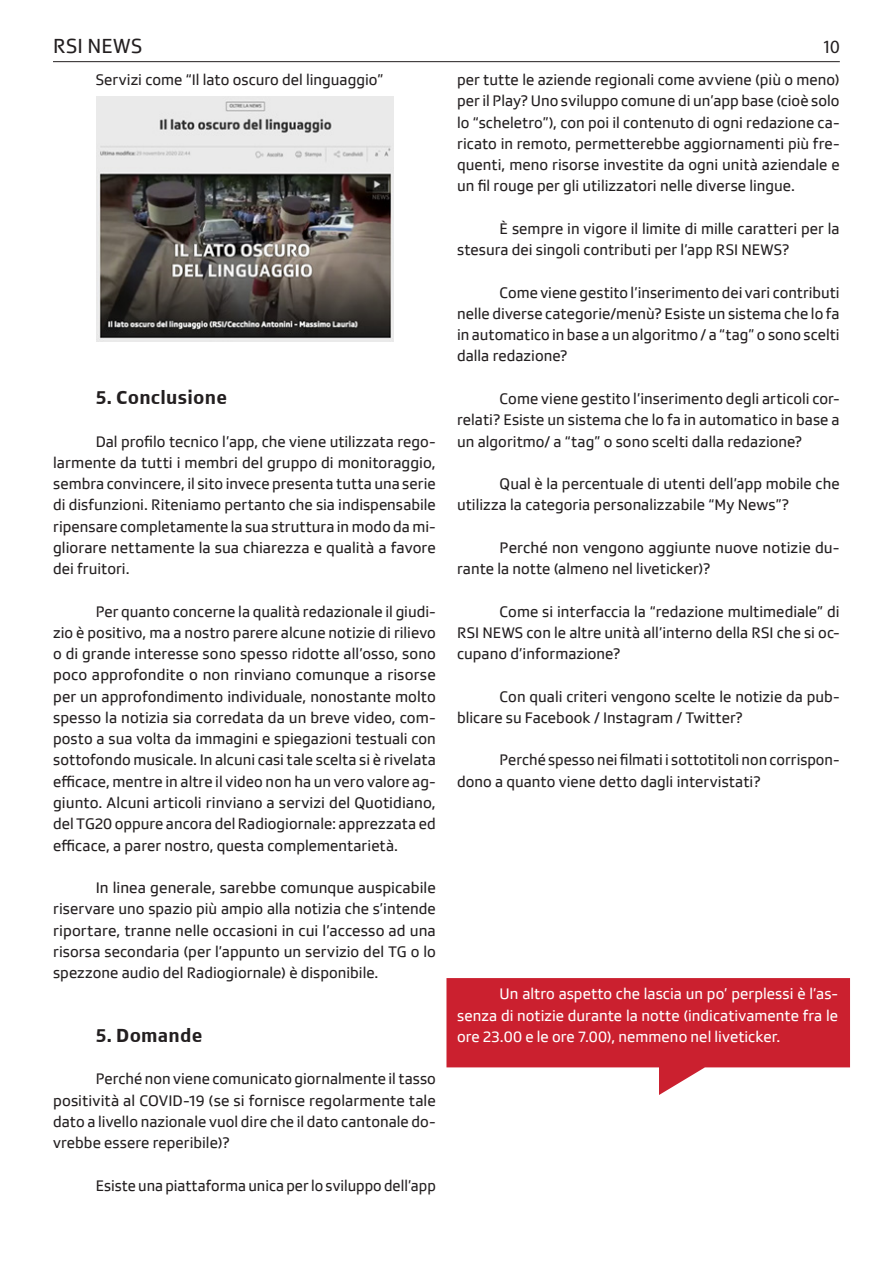
<style>
.page{position:relative;width:893px;height:1263px;background:#fff}
.page>*{position:absolute;margin:0;border:0;box-sizing:border-box;transform-origin:0 0}
.ParagrafoDomandeInte{font:21px "SRGSSR Type Display";letter-spacing:.01em;color:#231f20}
.Paragrafo{font:700 19.5px "SRGSSR Type Display";letter-spacing:.015em;color:#231f20}
.t1{font:18.75px "Myriad Pro";color:#231f20}
.Paragrafo-2{font:15.75px/21.3px "SRGSSR Type Display";color:#231f20;text-align:justify}
.Paragrafo-3{font:15.75px/21.3px "SRGSSR Type Display";letter-spacing:.005em;color:#fff;text-align:justify}
</style>
<div class="page">
<hr style="left:53px;top:61px;width:787px;height:1px;background:#231f20">
<img style="left:96px;top:97px;width:298px;height:245px">
<svg style="left:446px;top:978px;width:404px;height:117px;fill:#cb202f"></svg>
<p class="ParagrafoDomandeInte" style="left:53px;top:34px;width:91px">RSI NEWS</p>
<p class="Paragrafo-2" style="left:96px;top:69px;width:289px">Servizi come “Il lato oscuro del linguaggio”</p>
<p class="Paragrafo" style="left:96px;top:386px;width:133px">5. Conclusione</p>
<p class="Paragrafo-2" style="left:53px;top:430px;width:384px;text-indent:43px">Dal profilo tecnico l’app, che viene utilizzata rego&shy;larmente da tutti i membri del gruppo di monitoraggio, sembra convincere, il sito invece presenta tutta una serie di disfunzioni. Riteniamo pertanto che sia indispensabile ripensare completamente la sua struttura in modo da mi&shy;gliorare nettamente la sua chiarezza e qualità a favore dei fruitori.</p>
<p class="Paragrafo-2" style="left:53px;top:600px;width:384px;text-indent:43px">Per quanto concerne la qualità redazionale il giudi&shy;zio è positivo, ma a nostro parere alcune notizie di rilievo o di grande interesse sono spesso ridotte all’osso, sono poco approfondite o non rinviano comunque a risorse per un approfondimento individuale, nonostante molto spesso la notizia sia corredata da un breve video, com&shy;posto a sua volta da immagini e spiegazioni testuali con sottofondo musicale. In alcuni casi tale scelta si è rivelata efficace, mentre in altre il video non ha un vero valore ag&shy;giunto. Alcuni articoli rinviano a servizi del Quotidiano, del TG20 oppure ancora del Radiogiornale: apprezzata ed efficace, a parer nostro, questa complementarietà .</p>
<p class="Paragrafo-2" style="left:53px;top:877px;width:384px;text-indent:43px">In linea generale, sarebbe comunque auspicabile riservare uno spazio più ampio alla notizia che s’intende riportare, tranne nelle occasioni in cui l’accesso ad una risorsa secondaria (per l’appunto un servizio del TG o lo spezzone audio del Radiogiornale) è disponibile.</p>
<p class="Paragrafo" style="left:96px;top:1023px;width:108px">5. Domande</p>
<p class="Paragrafo-2" style="left:53px;top:1068px;width:384px;text-indent:43px">Perché non viene comunicato giornalmente il tasso positività al COVID-19 (se si fornisce regolarmente tale dato a livello nazionale vuol dire che il dato cantonale do&shy;vrebbe essere reperibile)?</p>
<p class="Paragrafo-2" style="left:96px;top:1175px;width:342px">Esiste una piattaforma unica per lo sviluppo dell’app</p>
<p class="t1" style="left:822px;top:35px;width:19px">10</p>
<p class="Paragrafo-2" style="left:457px;top:69px;width:384px">per tutte le aziende regionali come avviene (più o meno) per il Play? Uno sviluppo comune di un’app base (cioè solo lo “scheletro”), con poi il contenuto di ogni redazione ca&shy;ricato in remoto, permetterebbe aggiornamenti più fre&shy;quenti, meno risorse investite da ogni unità aziendale e un fil rouge per gli utilizzatori nelle diverse lingue.</p>
<p class="Paragrafo-2" style="left:457px;top:218px;width:384px;text-indent:43px">È sempre in vigore il limite di mille caratteri per la stesura dei singoli contributi per l’app RSI NEWS?</p>
<p class="Paragrafo-2" style="left:457px;top:282px;width:384px;text-indent:43px">Come viene gestito l’inserimento dei vari contributi nelle diverse categorie/menù? Esiste un sistema che lo fa in automatico in base a un algoritmo / a “tag” o sono scelti dalla redazione?</p>
<p class="Paragrafo-2" style="left:457px;top:388px;width:384px;text-indent:43px">Come viene gestito l’inserimento degli articoli cor&shy;relati? Esiste un sistema che lo fa in automatico in base a un algoritmo/ a “tag” o sono scelti dalla redazione?</p>
<p class="Paragrafo-2" style="left:457px;top:473px;width:384px;text-indent:43px">Qual è la percentuale di utenti dell’app mobile che utilizza la categoria personalizzabile “My News”?</p>
<p class="Paragrafo-2" style="left:457px;top:537px;width:384px;text-indent:43px">Perché non vengono aggiunte nuove notizie du&shy;rante la notte (almeno nel liveticker)?</p>
<p class="Paragrafo-2" style="left:457px;top:600px;width:384px;text-indent:43px">Come si interfaccia la “redazione multimediale” di RSI NEWS con le altre unità all’interno della RSI che si oc&shy;cupano d’informazione?</p>
<p class="Paragrafo-2" style="left:457px;top:686px;width:384px;text-indent:43px">Con quali criteri vengono scelte le notizie da pub&shy;blicare su Facebook / Instagram / Twitter?</p>
<p class="Paragrafo-2" style="left:457px;top:749px;width:384px;text-indent:43px">Perché spesso nei filmati i sottotitoli non corrispon&shy;dono a quanto viene detto dagli intervistati?</p>
<p class="Paragrafo-3" style="left:457px;top:983px;width:383px;text-indent:43px">Un altro aspetto che lascia un po’ perplessi è l’as&shy;senza di notizie durante la notte (indicativamente fra le ore 23.00 e le ore 7.00), nemmeno nel liveticker.</p>
</div>
